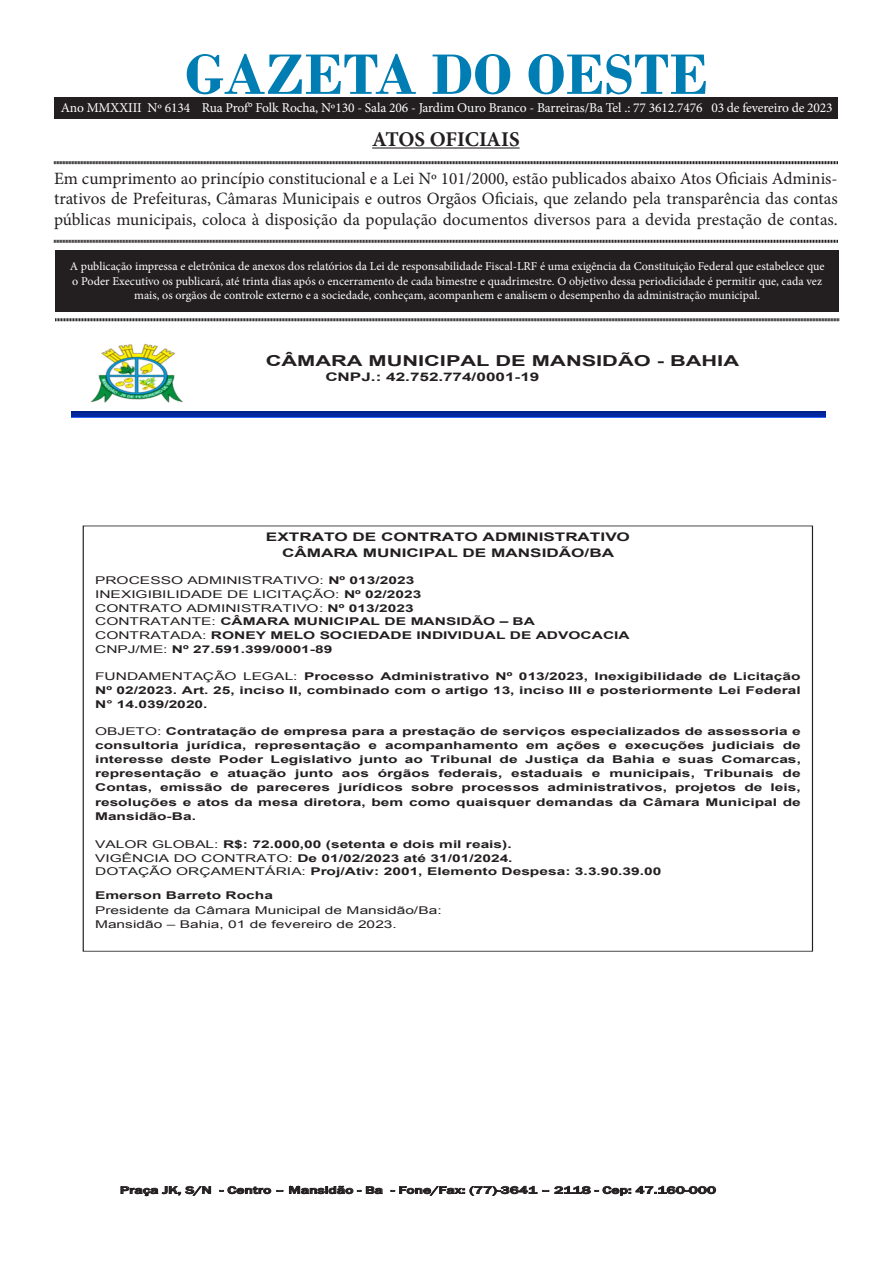
<style>
.page{position:relative;width:893px;height:1263px;background:#fff}
.page>*{position:absolute;margin:0;border:0;box-sizing:border-box;transform-origin:0 0}
.t1{font:700 60px "Bodoni";color:#007eb4}
.t2{font:700 21px "Minion Pro";letter-spacing:-.005em;color:#231f20}
.t3{font:17.25px/20.7px "Minion Pro";color:#231f20;text-align:justify}
.t4{font:700 15px "Arial";letter-spacing:-.005em;color:#231f20;scale:1.45 1}
.t5{font:13.5px "Minion Pro";letter-spacing:-.01em;color:#fff}
.t6{font:12px/14.4px "Minion Pro";color:#fff;text-align:center}
.t7{font:700 11.85px/15.8px "Arial";letter-spacing:-.005em;color:#231f20;text-align:center;scale:1.45 1}
.t8{font:700 10.65px/14.2px "Arial";color:#231f20;scale:1.45 1}
.t9{font:10.65px/14.1px "Arial";color:#231f20;scale:1.45 1}
.t10{font:500 10.65px "Franklin Gothic";color:#231f20;scale:1.45 1}
.s1{font-weight:700}
.s2{font-weight:400}
</style>
<div class="page">
<div style="left:55px;top:250px;width:784px;height:61px;background:#231f20"></div>
<hr style="left:372px;top:147px;width:148px;height:2px;background:#231f20">
<svg style="left:54px;top:161px;width:784px;height:4px;background:#908e8e"></svg>
<svg style="left:54px;top:239px;width:784px;height:4px;background:#908e8e"></svg>
<svg style="left:55px;top:318px;width:784px;height:4px;background:#908e8e"></svg>
<div style="left:54px;top:98px;width:784px;height:20px;background:#231f20"></div>
<hr style="left:71px;top:416px;width:754px;height:2px;background:#36f">
<hr style="left:71px;top:413px;width:754px;height:3px;background:#00279e">
<hr style="left:71px;top:411px;width:754px;height:2px;background:#028">
<svg style="left:121px;top:1186px;width:90px;height:10px"></svg>
<svg style="left:219px;top:1186px;width:52px;height:8px"></svg>
<svg style="left:289px;top:1185px;width:94px;height:9px"></svg>
<svg style="left:391px;top:1186px;width:325px;height:9px"></svg>
<img style="left:90px;top:344px;width:93px;height:59px">
<p class="t1" style="left:185px;top:39px;width:525px">GAZETA DO OESTE</p>
<p class="t2" style="left:372px;top:124px;width:149px">ATOS OFICIAIS</p>
<p class="t3" style="left:54px;top:168px;width:785px">Em cumprimento ao princípio constitucional e a Lei Nº 101/2000, estão publicados abaixo Atos Oficiais Adminis&shy;trativos de Prefeituras, Câmaras Municipais e outros Orgãos Oficiais, que zelando pela transparência das contas públicas municipais, coloca à disposição da população documentos diversos para a devida prestação de contas.</p>
<p class="t6" style="left:70px;top:259px;width:756px">A publicação impressa e eletrônica de anexos dos relatórios da Lei de responsabilidade Fiscal-LRF é uma exigência da Constituição Federal que estabelece que o Poder Executivo os publicará, até trinta dias após o encerramento de cada bimestre e quadrimestre. O objetivo dessa periodicidade é permitir que, cada vez mais, os orgãos de controle externo e a sociedade, conheçam, acompanhem e analisem o desempenho da administração municipal.</p>
<p class="t5" style="left:61px;top:98px;width:773px">Ano MMXXIII Nº 6134 Rua Prof° Folk Rocha, Nº130 - Sala 206 - Jardim Ouro Branco - Barreiras/Ba Tel .: 77 3612.7476 03 de fevereiro de 2023</p>
<p class="t4" style="left:266px;top:351px;width:328px">CÂMARA MUNICIPAL DE MANSIDÃO - BAHIA</p>
<p class="t7" style="left:325px;top:369px;width:149px">CNPJ.: 42.752.774/0001-19</p>
<p class="t7" style="left:266px;top:530px;width:252px">EXTRATO DE CONTRATO ADMINISTRATIVO<br>CÂMARA MUNICIPAL DE MANSIDÃO/BA</p>
<p class="t9" style="left:95px;top:573px;width:226px">PROCESSO ADMINISTRATIVO: <span class="s1">Nº 013/2023<br></span>INEXIGIBILIDADE DE LICITAÇÃO: <span class="s1">Nº 02/2023<br></span>CONTRATO ADMINISTRATIVO: <span class="s1">Nº 013/2023</span></p>
<p class="t8" style="left:95px;top:614px;width:370px"><span class="s2">CONTRATANTE:</span> CÂMARA MUNICIPAL DE MANSIDÃO – BA<br><span class="s2">CONTRATADA:</span> RONEY MELO SOCIEDADE INDIVIDUAL DE ADVOCACIA<br><span class="s2">CNPJ/ME:</span> Nº 27.591.399/0001-89</p>
<p class="t8" style="left:95px;top:669px;width:488px;text-align:justify"><span class="s2">FUNDAMENTAÇÃO LEGAL:</span> Processo Administrativo Nº 013/2023, Inexigibilidade de Licitação Nº 02/2023. Art. 25, inciso II, combinado com o artigo 13, inciso III e posteriormente Lei Federal N° 14.039/2020.</p>
<p class="t8" style="left:95px;top:724px;width:488px;text-align:justify"><span class="s2">OBJETO:</span> Contratação de empresa para a prestação de serviços especializados de assessoria e consultoria jurídica, representação e acompanhamento em ações e execuções judiciais de interesse deste Poder Legislativo junto ao Tribunal de Justiça da Bahia e suas Comarcas, representação e atuação junto aos órgãos federais, estaduais e municipais, Tribunais de Contas, emissão de pareceres jurídicos sobre processos administrativos, projetos de leis, resoluções e atos da mesa diretora, bem como quaisquer demandas da Câmara Municipal de Mansidão-Ba.</p>
<p class="t8" style="left:95px;top:838px;width:289px"><span class="s2">VALOR GLOBAL:</span> R$: 72.000,00 (setenta e dois mil reais).<br><span class="s2">VIGÊNCIA DO CONTRATO:</span> De 01/02/2023 até 31/01/2024.</p>
<p class="t8" style="left:95px;top:864px;width:392px"><span class="s2">DOTAÇÃO ORÇAMENTÁRIA:</span> Proj/Ativ: 2001, Elemento Despesa: 3.3.90.39.00</p>
<p class="t9" style="left:95px;top:889px;width:241px"><span class="s1">Emerson Barreto Rocha<br></span>Presidente da Câmara Municipal de Mansidão/Ba:<br>Mansidão – Bahia, 01 de fevereiro de 2023.</p>
<p class="t10" style="left:120px;top:1183px;width:413px">Praça JK, S/N - Centro – Mansidão - Ba - Fone/Fax: (77)-3641 – 2118 - Cep: 47.160-000</p>
</div>
